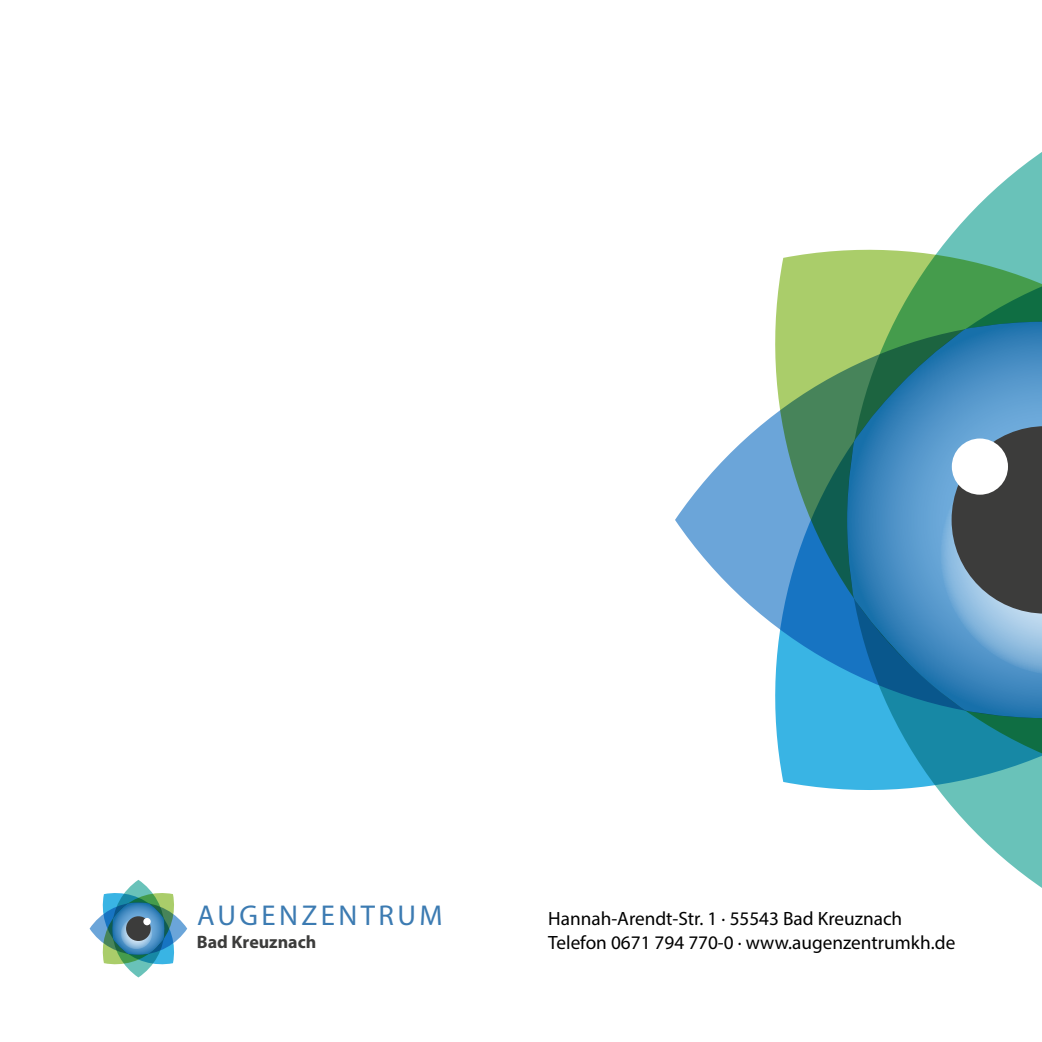
<style>
.page{position:relative;width:1042px;height:1042px;background:#fff}
.page>*{position:absolute;margin:0;border:0;box-sizing:border-box;transform-origin:0 0}
.t1{font:28.7px "Myriad Pro";letter-spacing:.12em;color:#3c7bb2}
.t2{font:19.25px/24.5px "Myriad Pro";color:#000}
.t3{font:700 18.03px "Myriad Pro";color:#3c3c3b}
</style>
<div class="page">
<svg style="left:675px;top:414px;width:100px;height:212px;fill:#6ba5d9"></svg>
<svg style="left:857px;top:152px;width:185px;height:736px"></svg>
<svg style="left:775px;top:250px;width:267px;height:540px;background:#56a69b"></svg>
<svg style="left:847px;top:322px;width:195px;height:396px;background:#3a85aa"></svg>
<svg style="left:940px;top:426px;width:102px;height:249px;background:#587489"></svg>
<div style="left:952px;top:438px;width:56px;height:57px;background:#fff;border-radius:50%"></div>
<svg style="left:90px;top:880px;width:97px;height:97px"></svg>
<svg style="left:120px;top:917px;width:32px;height:32px"></svg>
<div style="left:126px;top:916px;width:25px;height:25px;background:#3c3c3b;border-radius:50%"></div>
<div style="left:143px;top:918px;width:8px;height:7px;background:#fff;border-radius:50%"></div>
<h1 class="t1" style="left:197px;top:897px;width:247px">AUGENZENTRUM</h1>
<p class="t3" style="left:197px;top:930px;width:121px">Bad Kreuznach</p>
<p class="t2" style="left:548px;top:906px;width:408px">Hannah-Arendt-Str. 1 · 55543 Bad Kreuznach<br>Telefon 0671 794 770-0 · www.augenzentrumkh.de</p>
</div>
